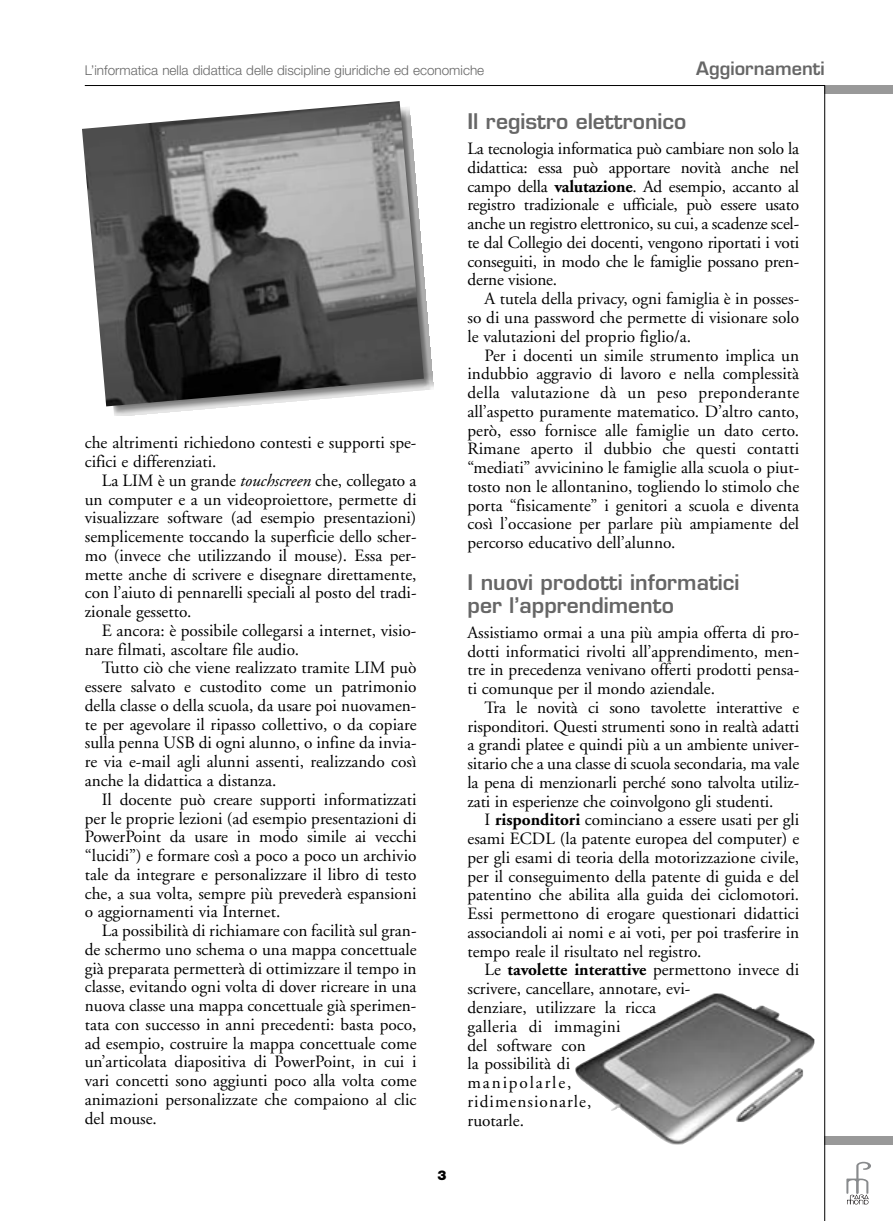
<style>
.page{position:relative;width:893px;height:1221px;background:#fff}
.page>*{position:absolute;margin:0;border:0;box-sizing:border-box;transform-origin:0 0}
.t1{font:600 21px/22.5px "Eurostile";color:#666}
.t2{font:600 18px "Eurostile";color:#666}
.t3{font:17.25px/18.8px "Adobe Garamond";color:#000;text-align:justify}
.t4{font:300 13.5px "Helvetica Neue";color:#666}
.t5{font:900 13.5px "Helvetica Neue";color:#000}
.s1{font-style:italic}
.s2{font-weight:700}
</style>
<div class="page">
<svg style="left:846px;top:1161px;width:25px;height:43px"></svg>
<div style="left:825px;top:85px;width:68px;height:9px;background:#999"></div>
<hr style="left:85px;top:85px;width:740px;height:1px;background:#000">
<div style="left:825px;top:1136px;width:68px;height:8px;background:#999"></div>
<hr style="left:824px;top:85px;width:1px;height:1135px;background:#000">
<img style="left:106px;top:277px;width:328px;height:139px">
<img style="left:82px;top:101px;width:342px;height:305px">
<img style="left:575px;top:993px;width:239px;height:151px">
<p class="t4" style="left:85px;top:65px;width:401px">L’informatica nella didattica delle discipline giuridiche ed economiche</p>
<p class="t2" style="left:696px;top:61px;width:130px">Aggiornamenti</p>
<p class="t3" style="left:85px;top:435px;width:333px">che altrimenti richiedono contesti e supporti spe&shy;cifici e differenziati.</p>
<p class="t3" style="left:85px;top:472px;width:333px;text-indent:17px">La LIM è un grande <span class="s1">touchscreen</span> che, collegato a un computer e a un videoproiettore, permette di visualizzare software (ad esempio presentazioni) semplicemente toccando la superficie dello scher&shy;mo (invece che utilizzando il mouse). Essa per&shy;mette anche di scrivere e disegnare direttamente, con l’aiuto di pennarelli speciali al posto del tradi&shy;zionale gessetto.</p>
<p class="t3" style="left:85px;top:622px;width:333px;text-indent:17px">E ancora: è possibile collegarsi a internet, visio&shy;nare filmati, ascoltare file audio.</p>
<p class="t3" style="left:85px;top:660px;width:333px;text-indent:17px">Tutto ciò che viene realizzato tramite LIM può essere salvato e custodito come un patrimonio della classe o della scuola, da usare poi nuovamen&shy;te per agevolare il ripasso collettivo, o da copiare sulla penna USB di ogni alunno, o infine da invia&shy;re via e-mail agli alunni assenti, realizzando così anche la didattica a distanza.</p>
<p class="t3" style="left:85px;top:791px;width:333px;text-indent:17px">Il docente può creare supporti informatizzati per le proprie lezioni (ad esempio presentazioni di PowerPoint da usare in modo simile ai vecchi “lucidi”) e formare così a poco a poco un archivio tale da integrare e personalizzare il libro di testo che, a sua volta, sempre più prevederà espansioni o aggiornamenti via Internet.</p>
<p class="t3" style="left:85px;top:922px;width:333px;text-indent:17px">La possibilità di richiamare con facilità sul gran&shy;de schermo uno schema o una mappa concettuale già preparata permetterà di ottimizzare il tempo in classe, evitando ogni volta di dover ricreare in una nuova classe una mappa concettuale già sperimen&shy;tata con successo in anni precedenti: basta poco, ad esempio, costruire la mappa concettuale come un’articolata diapositiva di PowerPoint, in cui i vari concetti sono aggiunti poco alla volta come animazioni personalizzate che compaiono al clic del mouse.</p>
<p class="t5" style="left:437px;top:1170px;width:11px">3</p>
<p class="t1" style="left:467px;top:112px;width:220px">Il registro elettronico</p>
<p class="t3" style="left:467px;top:141px;width:333px">La tecnologia informatica può cambiare non solo la didattica: essa può apportare novità anche nel campo della <span class="s2">valutazione</span>. Ad esempio, accanto al registro tradizionale e ufficiale, può essere usato anche un registro elettronico, su cui, a scadenze scel&shy;te dal Collegio dei docenti, vengono riportati i voti conseguiti, in modo che le famiglie possano pren&shy;derne visione.</p>
<p class="t3" style="left:467px;top:291px;width:333px;text-indent:17px">A tutela della privacy, ogni famiglia è in posses&shy;so di una password che permette di visionare solo le valutazioni del proprio figlio/a.</p>
<p class="t3" style="left:467px;top:347px;width:333px;text-indent:17px">Per i docenti un simile strumento implica un indubbio aggravio di lavoro e nella complessità della valutazione dà un peso preponderante all’aspetto puramente matematico. D’altro canto, però, esso fornisce alle famiglie un dato certo.<br>Rimane aperto il dubbio che questi contatti “mediati” avvicinino le famiglie alla scuola o piut&shy;tosto non le allontanino, togliendo lo stimolo che porta “fisicamente” i genitori a scuola e diventa così l’occasione per parlare più ampiamente del percorso educativo dell’alunno.</p>
<p class="t1" style="left:467px;top:573px;width:273px">I nuovi prodotti informatici per l’apprendimento</p>
<p class="t3" style="left:467px;top:624px;width:333px">Assistiamo ormai a una più ampia offerta di pro&shy;dotti informatici rivolti all’apprendimento, men&shy;tre in precedenza venivano offerti prodotti pensa&shy;ti comunque per il mondo aziendale.</p>
<p class="t3" style="left:467px;top:699px;width:333px;text-indent:17px">Tra le novità ci sono tavolette interattive e risponditori. Questi strumenti sono in realtà adatti a grandi platee e quindi più a un ambiente univer&shy;sitario che a una classe di scuola secondaria, ma vale la pena di menzionarli perché sono talvolta utiliz&shy;zati in esperienze che coinvolgono gli studenti.</p>
<p class="t3" style="left:467px;top:812px;width:333px;text-indent:17px">I <span class="s2">risponditori</span> cominciano a essere usati per gli esami ECDL (la patente europea del computer) e per gli esami di teoria della motorizzazione civile, per il conseguimento della patente di guida e del patentino che abilita alla guida dei ciclomotori.<br>Essi permettono di erogare questionari didattici associandoli ai nomi e ai voti, per poi trasferire in tempo reale il risultato nel registro.</p>
<p class="t3" style="left:467px;top:962px;width:333px;text-align:left;text-indent:17px">Le <span class="s2">tavolette interattive</span> permettono invece di scrivere, cancellare, annotare, evi-<br>denziare, utilizzare la ricca<br>galleria di immagini<br>del software con<br>la possibilità di<br>manipolarle,<br>ridimensionarle,<br>ruotarle.</p>
</div>
